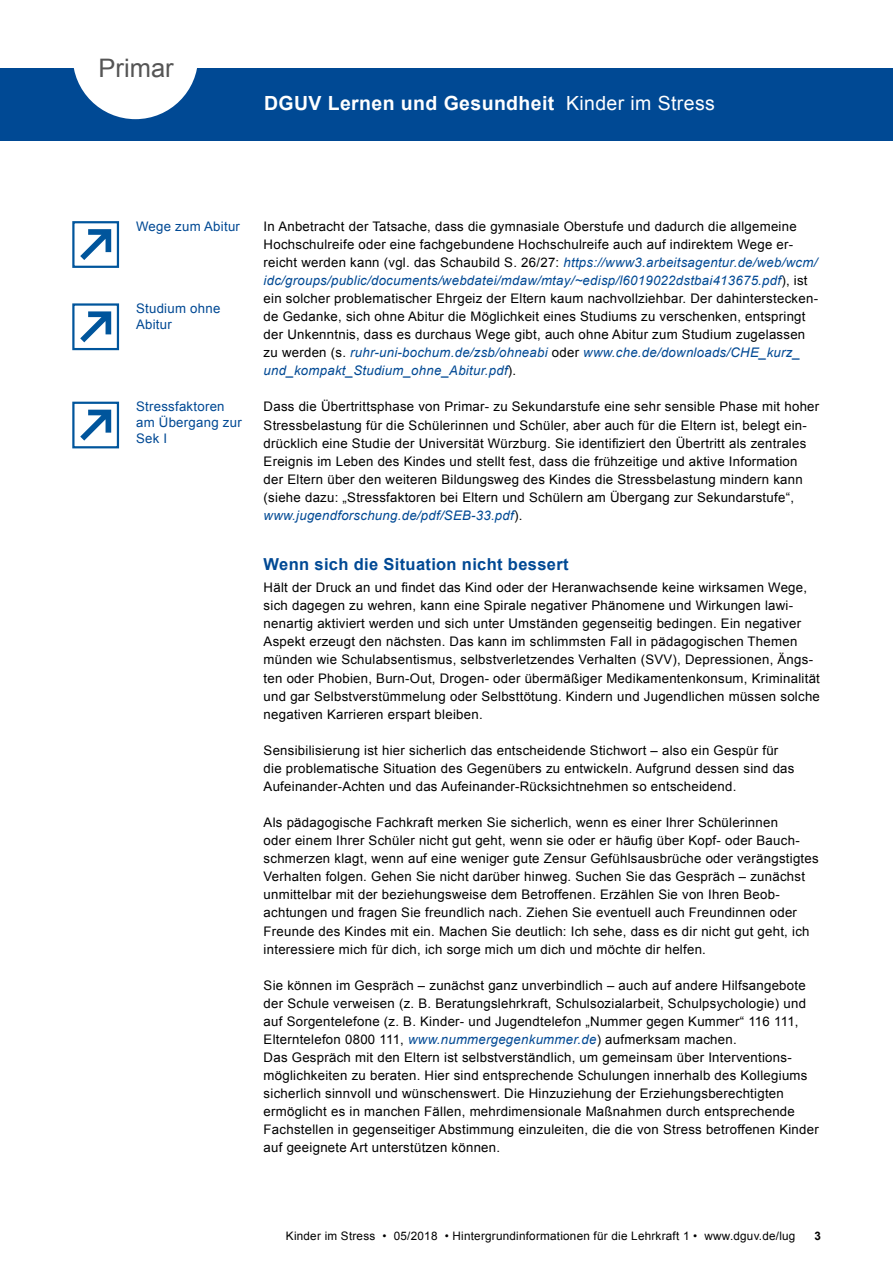
<style>
.page{position:relative;width:893px;height:1263px;background:#fff}
.page>*{position:absolute;margin:0;border:0;box-sizing:border-box;transform-origin:0 0}
.t1{font:25.5px "Arial";color:#555}
.t2{font:700 19.5px "Arial";letter-spacing:.02em;color:#fff}
.t3{font:700 16.5px "Arial";letter-spacing:.02em;color:#004994}
.t4{font:13.2px/18px "Arial";letter-spacing:.02em;color:#000}
.t5{font:13.2px/15.9px "Arial";letter-spacing:.02em;color:#004994}
.t6{font:11.7px "Arial";letter-spacing:.02em;color:#000}
.t7{font:700 11.7px "Arial";color:#000}
.s1{font-weight:400}
.s2{font-style:italic;color:#004994}
</style>
<div class="page">
<div style="left:0;top:68px;width:893px;height:72px;background:#004994"></div>
<svg style="left:73px;top:68px;width:124px;height:51px"></svg>
<div style="left:72px;top:303px;width:47px;height:47px;border:2px solid #00559c"></div>
<svg style="left:80px;top:311px;width:31px;height:31px"></svg>
<div style="left:72px;top:402px;width:47px;height:46px;border:2px solid #00559c"></div>
<svg style="left:80px;top:410px;width:31px;height:31px"></svg>
<div style="left:72px;top:221px;width:47px;height:47px;border:2px solid #00559c"></div>
<svg style="left:80px;top:229px;width:31px;height:31px"></svg>
<h1 class="t1" style="left:99px;top:51px;width:77px">Primar</h1>
<h2 class="t2" style="left:264px;top:90px;width:452px">DGUV Lernen und Gesundheit <span class="s1">Kinder im Stress</span></h2>
<p class="t5" style="left:136px;top:218px;width:105px">Wege zum Abitur</p>
<p class="t5" style="left:136px;top:301px;width:86px">Studium ohne<br>Abitur</p>
<p class="t5" style="left:136px;top:399px;width:107px">Stressfaktoren am Übergang zur<br>Sek I</p>
<p class="t4" style="left:264px;top:217px;width:556px">In Anbetracht der Tatsache, dass die gymnasiale Oberstufe und dadurch die allgemeine Hochschulreife oder eine fachgebundene Hochschulreife auch auf indirektem Wege er&shy;reicht werden kann (vgl. das Schaubild S. 26/27: <span class="s2">https://www3.arbeitsagentur.de/web/wcm/ idc/groups/public/documents/webdatei/mdaw/mtay/~edisp/l6019022dstbai413675.pdf</span>), ist ein solcher problematischer Ehrgeiz der Eltern kaum nachvollziehbar. Der dahinterstecken&shy;de Gedanke, sich ohne Abitur die Möglichkeit eines Studiums zu verschenken, entspringt der Unkenntnis, dass es durchaus Wege gibt, auch ohne Abitur zum Studium zugelassen zu werden (s. <span class="s2">ruhr-uni-bochum.de/zsb/ohneabi</span> oder <span class="s2">www.che.de/downloads/CHE_kurz_ und_kompakt_Studium_ohne_Abitur.pdf</span>).</p>
<p class="t4" style="left:264px;top:398px;width:557px">Dass die Übertrittsphase von Primar- zu Sekundarstufe eine sehr sensible Phase mit hoher Stressbelastung für die Schülerinnen und Schüler, aber auch für die Eltern ist, belegt ein&shy;drücklich eine Studie der Universität Würzburg. Sie identifiziert den Übertritt als zentrales Ereignis im Leben des Kindes und stellt fest, dass die frühzeitige und aktive Information der Eltern über den weiteren Bildungsweg des Kindes die Stressbelastung mindern kann (siehe dazu: „Stressfaktoren bei Eltern und Schülern am Übergang zur Sekundarstufe“, <span class="s2">www.jugendforschung.de/pdf/SEB-33.pdf</span>).</p>
<p class="t3" style="left:264px;top:553px;width:306px">Wenn sich die Situation nicht bessert</p>
<p class="t4" style="left:264px;top:579px;width:558px">Hält der Druck an und findet das Kind oder der Heranwachsende keine wirksamen Wege, sich dagegen zu wehren, kann eine Spirale negativer Phänomene und Wirkungen lawi&shy;nenartig aktiviert werden und sich unter Umständen gegenseitig bedingen. Ein negativer Aspekt erzeugt den nächsten. Das kann im schlimmsten Fall in pädagogischen Themen münden wie Schulabsentismus, selbstverletzendes Verhalten (SVV), Depressionen, Ängs&shy;ten oder Phobien, Burn-Out, Drogen- oder übermäßiger Medikamentenkonsum, Kriminalität und gar Selbstverstümmelung oder Selbsttötung. Kindern und Jugendlichen müssen solche negativen Karrieren erspart bleiben.</p>
<p class="t4" style="left:264px;top:741px;width:532px">Sensibilisierung ist hier sicherlich das entscheidende Stichwort – also ein Gespür für die problematische Situation des Gegenübers zu entwickeln. Aufgrund dessen sind das<br>Aufeinander-Achten und das Aufeinander-Rücksichtnehmen so entscheidend.</p>
<p class="t4" style="left:264px;top:814px;width:557px">Als pädagogische Fachkraft merken Sie sicherlich, wenn es einer Ihrer Schülerinnen<br>oder einem Ihrer Schüler nicht gut geht, wenn sie oder er häufig über Kopf- oder Bauch&shy;schmerzen klagt, wenn auf eine weniger gute Zensur Gefühlsausbrüche oder verängstigtes Verhalten folgen. Gehen Sie nicht darüber hinweg. Suchen Sie das Gespräch – zunächst unmittelbar mit der beziehungsweise dem Betroffenen. Erzählen Sie von Ihren Beob&shy;achtungen und fragen Sie freundlich nach. Ziehen Sie eventuell auch Freundinnen oder Freunde des Kindes mit ein. Machen Sie deutlich: Ich sehe, dass es dir nicht gut geht, ich interessiere mich für dich, ich sorge mich um dich und möchte dir helfen.</p>
<p class="t4" style="left:264px;top:976px;width:557px">Sie können im Gespräch – zunächst ganz unverbindlich – auch auf andere Hilfsangebote der Schule verweisen (z. B. Beratungslehrkraft, Schulsozialarbeit, Schulpsychologie) und auf Sorgentelefone (z. B. Kinder- und Jugendtelefon „Nummer gegen Kummer“ 116 111, Elterntelefon 0800 111, <span class="s2">www.nummergegenkummer.de</span>) aufmerksam machen.<br>Das Gespräch mit den Eltern ist selbstverständlich, um gemeinsam über Interventions&shy;möglichkeiten zu beraten. Hier sind entsprechende Schulungen innerhalb des Kollegiums sicherlich sinnvoll und wünschenswert. Die Hinzuziehung der Erziehungsberechtigten ermöglicht es in manchen Fällen, mehrdimensionale Maßnahmen durch entsprechende Fachstellen in gegenseitiger Abstimmung einzuleiten, die die von Stress betroffenen Kinder auf geeignete Art unterstützen können.</p>
<p class="t6" style="left:286px;top:1228px;width:511px">Kinder im Stress • 05/2018 • Hintergrundinformationen für die Lehrkraft 1 • www.dguv.de/lug</p>
<p class="t7" style="left:815px;top:1228px;width:8px">3</p>
</div>
